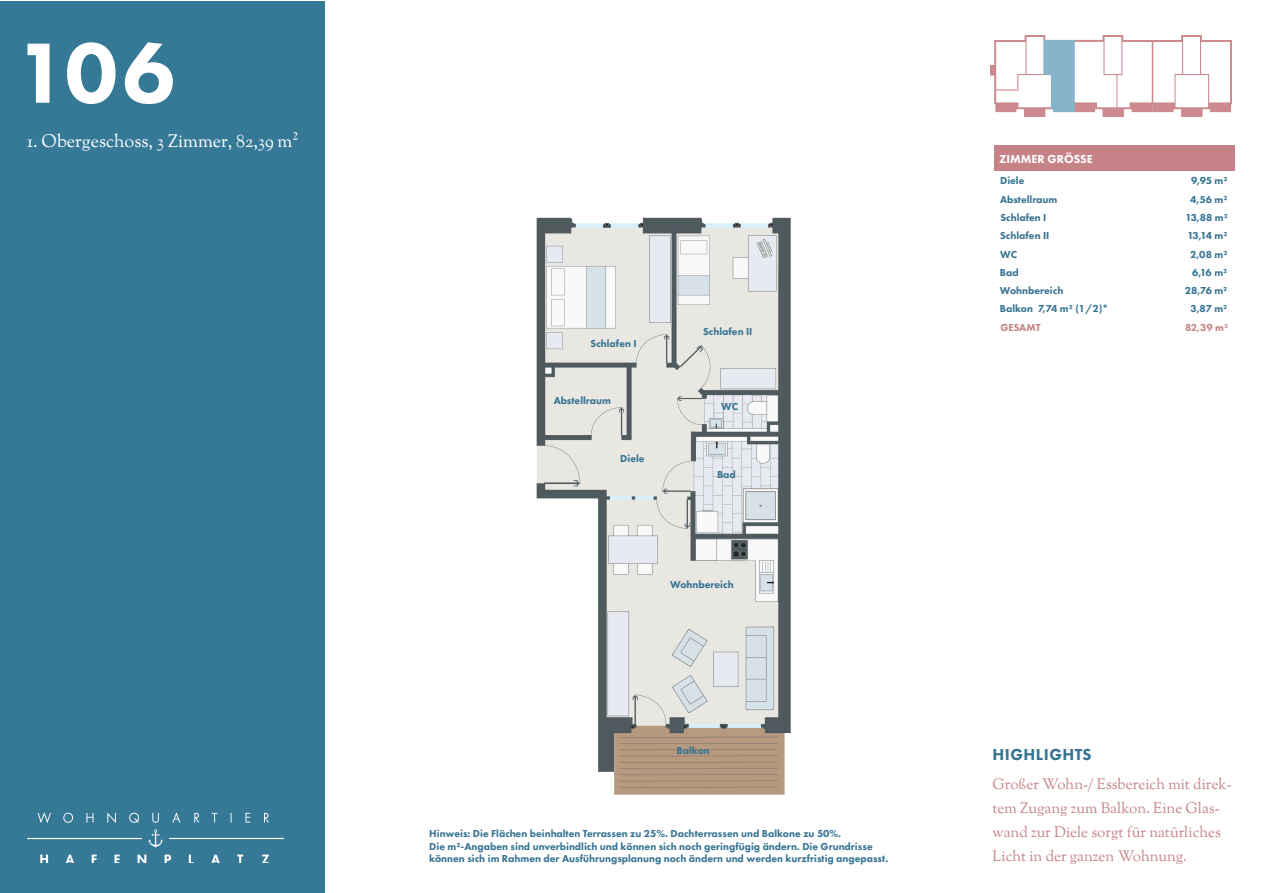
<style>
.page{position:relative;width:1263px;height:893px;background:#fff}
.page>*{position:absolute;margin:0;border:0;box-sizing:border-box;transform-origin:0 0}
.t1{font:800 88.5px "Futura PT";color:#fff}
.t2{font:18px "Sorts Mill Goudy";color:#fff}
.t3{font:800 16.5px "Futura PT";letter-spacing:.03em;color:#367493}
.t4{font:15px/24px "Sorts Mill Goudy";color:#c58387}
.t5{font:800 12px "Futura PT";color:#fff}
.t6{font:800 10.5px/18.3px "Futura PT";color:#367392}
.t7{font:800 10.5px "Futura PT";color:#c58387}
</style>
<div class="page">
<div style="left:0;top:1px;width:324px;height:891px;background:#367997"></div>
<img style="left:27px;top:813px;width:256px;height:49px">
<img style="left:991px;top:36px;width:240px;height:80px">
<div style="left:994px;top:146px;width:240px;height:25px;background:#c58387"></div>
<img style="left:536px;top:218px;width:255px;height:576px">
<h1 class="t1" style="left:15px;top:18px;width:162px">106</h1>
<h2 class="t2" style="left:27px;top:129px;width:273px">1. Obergeschoss, 3 Zimmer, 82,39 m2</h2>
<p class="t6" style="left:591px;top:334px;width:48px">Schlafen I</p>
<p class="t6" style="left:554px;top:391px;width:59px">Abstellraum</p>
<p class="t6" style="left:620px;top:449px;width:26px">Diele</p>
<p class="t6" style="left:703px;top:322px;width:51px">Schlafen II</p>
<p class="t6" style="left:721px;top:397px;width:18px">WC</p>
<p class="t6" style="left:717px;top:465px;width:20px">Bad</p>
<p class="t6" style="left:670px;top:575px;width:65px">Wohnbereich</p>
<p class="t6" style="left:677px;top:741px;width:35px">Balkon</p>
<p class="t6" style="left:429px;top:827px;width:460px;line-height:12.6px">Hinweis: Die Flächen beinhalten Terrassen zu 25%. Dachterrassen und Balkone zu 50%.<br>Die m²-Angaben sind unverbindlich und können sich noch geringfügig ändern. Die Grundrisse können sich im Rahmen der Ausführungsplanung noch ändern und werden kurzfristig angepasst.</p>
<p class="t5" style="left:999px;top:152px;width:95px">ZIMMER GRÖSSE</p>
<p class="t6" style="left:1000px;top:171px;width:59px">Diele<br>Abstellraum<br>Schlafen I<br>Schlafen II<br>WC<br>Bad</p>
<p class="t6" style="left:1185px;top:171px;width:44px;text-align:right">9,95 m2<br>4,56 m2<br>13,88 m2<br>13,14 m2<br>2,08 m2<br>6,16 m2</p>
<p class="t6" style="left:1000px;top:281px;width:65px">Wohnbereich</p>
<p class="t6" style="left:1185px;top:281px;width:44px">28,76 m2</p>
<p class="t6" style="left:1000px;top:299px;width:110px">Balkon 7,74 m² (1/2)*</p>
<p class="t6" style="left:1190px;top:299px;width:39px">3,87 m2</p>
<p class="t7" style="left:1000px;top:320px;width:42px">GESAMT</p>
<p class="t7" style="left:1185px;top:320px;width:45px">82,39 m2</p>
<h3 class="t3" style="left:992px;top:744px;width:101px">HIGHLIGHTS</h3>
<h3 class="t4" style="left:992px;top:773px;width:240px">Großer Wohn-/ Essbereich mit direk&shy;tem Zugang zum Balkon. Eine Glas&shy;wand zur Diele sorgt für natürliches Licht in der ganzen Wohnung.</h3>
</div>
